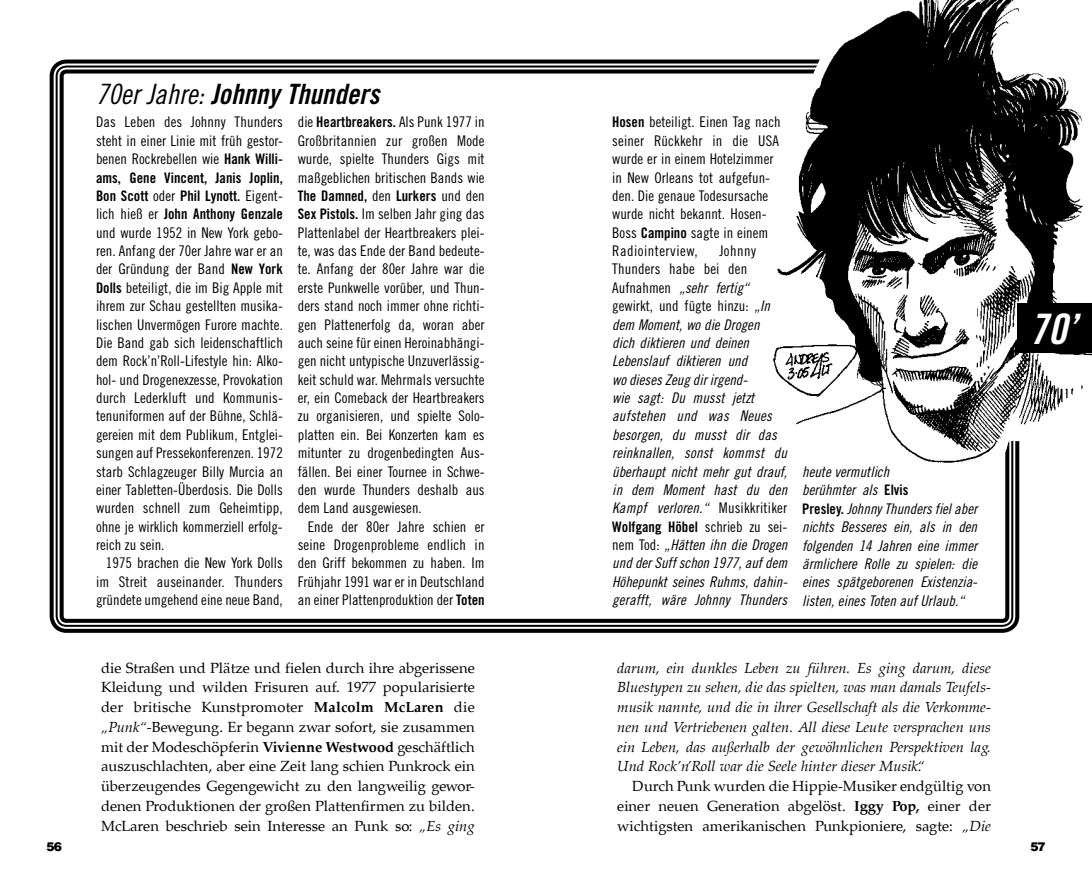
<style>
.page{position:relative;width:1092px;height:893px;background:#fff}
.page>*{position:absolute;margin:0;border:0;box-sizing:border-box;transform-origin:0 0}
.t1{font:42px "Trade Gothic Bold Cond Twenty Obl";color:#fff}
.t2{font:28px "Trade Gothic Bold Cond Twenty Obl";color:#000}
.t3{font:14.7px/18.4px "Trade Gothic Cond Eighteen";color:#000;text-align:justify}
.t4{font:14.7px/18.4px "Trade Gothic Cond Eighteen Obl";color:#000}
.t5{font:14.7px/19.8px "Palatino S";color:#000;text-align:justify}
.t6{font:italic 14.7px/19.8px "Palatino S";color:#000;text-align:justify}
.t7{font:14.53px/18.4px "Trade Gothic Bold Cond Twenty";color:#000;text-align:justify}
.t8{font:900 12.6px "Helvetica BQ";color:#000}
.s1{font-family:"Trade Gothic Cond Eighteen Obl"}
.s2{font-family:"Trade Gothic Bold Cond Twenty";font-size:14.53px}
.s3{font-family:"Trade Gothic Cond Eighteen";font-size:14.7px}
.s4{font-weight:700;font-size:14.53px}
.s5{font-style:italic}
.s6{font-family:"Trade Gothic Cond Eighteen"}
</style>
<div class="page">
<div style="left:50px;top:60px;width:969px;height:573px;border:4px solid #000;border-radius:15px"></div>
<div style="left:60px;top:70px;width:949px;height:553px;border:4px solid #000;border-radius:5px"></div>
<img style="left:763px;top:0;width:328px;height:467px">
<div style="left:1017px;top:304px;width:74px;height:49px;background:#000"></div>
<p class="t8" style="left:46px;top:839px;width:17px">56</p>
<h2 class="t2" style="left:96px;top:77px;width:285px"><span class="s1">70er Jahre:</span> Johnny Thunders</h2>
<p class="t3" style="left:96px;top:113px;width:188px">Das Leben des Johnny Thunders steht in einer Linie mit früh gestor&shy;benen Rockrebellen wie <span class="s2">Hank Willi-</span></p>
<p class="t7" style="left:96px;top:168px;width:188px">ams, Gene Vincent, Janis Joplin, Bon Scott <span class="s3">oder</span> Phil Lynott. <span class="s3">Eigent&shy;lich hieß er</span> John Anthony Genzale</p>
<p class="t3" style="left:96px;top:223px;width:188px">und wurde 1952 in New York gebo&shy;ren. Anfang der 70er Jahre war er an der Gründung der Band <span class="s2">New York Dolls</span> beteiligt, die im Big Apple mit ihrem zur Schau gestellten musika&shy;lischen Unvermögen Furore machte.<br>Die Band gab sich leidenschaftlich dem Rock’n’Roll-Lifestyle hin: Alko&shy;hol- und Drogenexzesse, Provokation durch Lederkluft und Kommunis&shy;tenuniformen auf der Bühne, Schlä&shy;gereien mit dem Publikum, Entglei&shy;sungen auf Pressekonferenzen. 1972 starb Schlagzeuger Billy Murcia an einer Tabletten-Überdosis. Die Dolls wurden schnell zum Geheimtipp, ohne je wirklich kommerziell erfolg&shy;reich zu sein.</p>
<p class="t3" style="left:96px;top:554px;width:188px;text-indent:10px">1975 brachen die New York Dolls im Streit auseinander. Thunders gründete umgehend eine neue Band,</p>
<p class="t3" style="left:298px;top:113px;width:188px">die <span class="s2">Heartbreakers.</span> Als Punk 1977 in Großbritannien zur großen Mode wurde, spielte Thunders Gigs mit maßgeblichen britischen Bands wie</p>
<p class="t7" style="left:298px;top:186px;width:188px">The Damned, <span class="s3">den</span> Lurkers <span class="s3">und den</span></p>
<p class="t3" style="left:298px;top:205px;width:188px"><span class="s2">Sex Pistols.</span> Im selben Jahr ging das Plattenlabel der Heartbreakers plei&shy;te, was das Ende der Band bedeute&shy;te. Anfang der 80er Jahre war die erste Punkwelle vorüber, und Thun&shy;ders stand noch immer ohne richti&shy;gen Plattenerfolg da, woran aber auch seine für einen Heroinabhängi&shy;gen nicht untypische Unzuverlässig&shy;keit schuld war. Mehrmals versuchte er, ein Comeback der Heartbreakers zu organisieren, und spielte Solo&shy;platten ein. Bei Konzerten kam es mitunter zu drogenbedingten Aus&shy;fällen. Bei einer Tournee in Schwe&shy;den wurde Thunders deshalb aus dem Land ausgewiesen.</p>
<p class="t3" style="left:298px;top:517px;width:188px;text-indent:10px">Ende der 80er Jahre schien er seine Drogenprobleme endlich in den Griff bekommen zu haben. Im Frühjahr 1991 war er in Deutschland an einer Plattenproduktion der <span class="s2">Toten</span></p>
<p class="t5" style="left:101px;top:658px;width:375px">die Straßen und Plätze und fielen durch ihre abgerissene Kleidung und wilden Frisuren auf. 1977 popularisierte der britische Kunstpromoter <span class="s4">Malcolm McLaren</span> die <span class="s5">„Punk“</span>-Bewegung. Er begann zwar sofort, sie zusammen mit der Modeschöpferin <span class="s4">Vivienne Westwood</span> geschäftlich auszuschlachten, aber eine Zeit lang schien Punkrock ein überzeugendes Gegengewicht zu den langweilig gewor&shy;denen Produktionen der großen Plattenfirmen zu bilden.<br>McLaren beschrieb sein Interesse an Punk so: <span class="s5">„Es ging</span></p>
<p class="t3" style="left:612px;top:113px;width:170px;text-align:left"><span class="s2">Hosen</span> beteiligt. Einen Tag nach seiner Rückkehr in die USA wurde er in einem Hotelzimmer in New Orleans tot aufgefun&shy;den. Die genaue Todesursache wurde nicht bekannt. Hosen-<br>Boss <span class="s2">Campino</span> sagte in einem<br>Radiointerview,</p>
<p class="t3" style="left:612px;top:241px;width:145px;text-indent:107px">Johnny<br>Thunders habe bei den</p>
<p class="t4" style="left:612px;top:278px;width:138px"><span class="s6">Aufnahmen</span> „sehr fertig“</p>
<p class="t3" style="left:612px;top:297px;width:159px">gewirkt, und fügte hinzu: <span class="s1">„In</span></p>
<p class="t4" style="left:612px;top:315px;width:176px">dem Moment, wo die Drogen<br>dich diktieren und deinen<br>Lebenslauf diktieren und<br>wo dieses Zeug dir irgend-<br>wie sagt: Du musst jetzt aufstehen und was Neues besorgen, du musst dir das reinknallen, sonst kommst du überhaupt nicht mehr gut drauf, in dem Moment hast du den<br>Kampf verloren.“ <span class="s6">Musikkritiker</span></p>
<p class="t7" style="left:612px;top:517px;width:176px">Wolfgang Höbel <span class="s3">schrieb zu sei-</span></p>
<p class="t4" style="left:612px;top:535px;width:177px;text-align:justify"><span class="s6">nem Tod:</span> „Hätten ihn die Drogen und der Suff schon 1977, auf dem Höhepunkt seines Ruhms, dahin&shy;gerafft, wäre Johnny Thunders</p>
<p class="t4" style="left:802px;top:462px;width:177px">heute vermutlich<br>berühmter als <span class="s2">Elvis<br>Presley.</span> Johnny Thunders fiel aber nichts Besseres ein, als in den folgenden 14 Jahren eine immer ärmlichere Rolle zu spielen: die eines spätgeborenen Existenzia&shy;listen, eines Toten auf Urlaub.“</p>
<p class="t6" style="left:617px;top:658px;width:375px">darum, ein dunkles Leben zu führen. Es ging darum, diese Bluestypen zu sehen, die das spielten, was man damals Teufels&shy;musik nannte, und die in ihrer Gesellschaft als die Verkomme&shy;nen und Vertriebenen galten. All diese Leute versprachen uns ein Leben, das außerhalb der gewöhnlichen Perspektiven lag.<br>Und Rock’n’Roll war die Seele hinter dieser Musik.“</p>
<p class="t5" style="left:617px;top:777px;width:375px;text-indent:15px">Durch Punk wurden die Hippie-Musiker endgültig von einer neuen Generation abgelöst. <span class="s4">Iggy Pop,</span> einer der wichtigsten amerikanischen Punkpioniere, sagte: <span class="s5">„Die</span></p>
<h1 class="t1" style="left:1028px;top:304px;width:49px">70’</h1>
<p class="t8" style="left:1030px;top:839px;width:17px">57</p>
</div>
